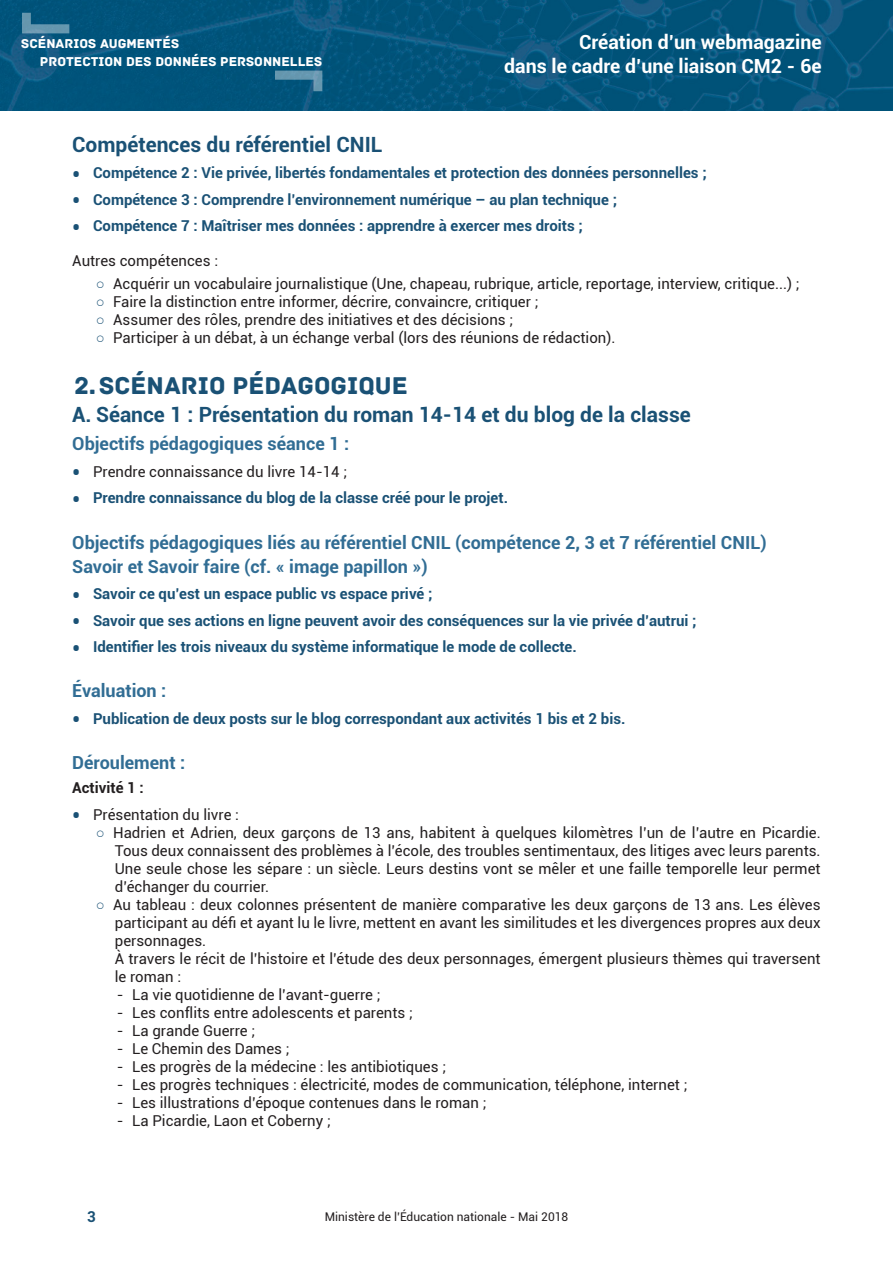
<style>
.page{position:relative;width:893px;height:1263px;background:#fff}
.page>*{position:absolute;margin:0;border:0;box-sizing:border-box;transform-origin:0 0}
.t1{font:25.5px "Archive";color:#1a5175}
.Titre_2{font:700 21px "Roboto";color:#1a5175}
.t2{font:700 19.5px/23.4px "Roboto";color:#fff;text-align:right}
.Titre_3{font:700 18px/24px "Roboto";color:#316d94}
.Puce_niv2{font:15px/18px "Roboto";color:#231f20;text-align:justify}
.Pagination{font:700 15px "Roboto";color:#1a5175}
.Titre_4{font:700 15px "Roboto";color:#231f20}
.t3{font:13.5px/18px "Archive";color:#fff}
.t4{font:12px "Roboto";color:#231f20}
.s1{font-size:22.5px}
.s2{font-family:"Arial";color:#1a5175}
.s3{font-weight:700;font-size:22.5px;color:#1a5175}
</style>
<div class="page">
<img style="left:0;top:0;width:893px;height:111px">
<svg style="left:275px;top:71px;width:47px;height:20px"></svg>
<svg style="left:22px;top:13px;width:47px;height:20px"></svg>
<p class="t3" style="left:40px;top:35px;width:284px;text-indent:-19px">SCÉNARIOS AUGMENTÉS<br>PROTECTION DES DONNÉES PERSONNELLES</p>
<h3 class="t2" style="left:504px;top:30px;width:319px">Création d’un webmagazine<br>dans le cadre d’une liaison CM2 - 6e</h3>
<h2 class="Titre_2" style="left:72px;top:130px;width:312px">Compétences du référentiel CNIL</h2>
<p class="Pagination" style="left:72px;top:162px;width:636px"><span class="s1">•</span> Compétence 2 : Vie privée, libertés fondamentales et protection des données personnelles ;</p>
<p class="Pagination" style="left:72px;top:189px;width:546px"><span class="s1">•</span> Compétence 3 : Comprendre l’environnement numérique – au plan technique ;</p>
<p class="Pagination" style="left:72px;top:215px;width:512px"><span class="s1">•</span> Compétence 7 : Maîtriser mes données : apprendre à exercer mes droits ;</p>
<p class="Puce_niv2" style="left:72px;top:251px;width:147px">Autres compétences :</p>
<p class="Puce_niv2" style="left:96px;top:274px;width:706px"><span class="s2">○</span> Acquérir un vocabulaire journalistique (Une, chapeau, rubrique, article, reportage, interview, critique...) ;</p>
<p class="Puce_niv2" style="left:96px;top:292px;width:444px"><span class="s2">○</span> Faire la distinction entre informer, décrire, convaincre, critiquer ;</p>
<p class="Puce_niv2" style="left:96px;top:310px;width:419px"><span class="s2">○</span> Assumer des rôles, prendre des initiatives et des décisions ;</p>
<p class="Puce_niv2" style="left:96px;top:328px;width:521px"><span class="s2">○</span> Participer à un débat, à un échange verbal (lors des réunions de rédaction).</p>
<p class="t1" style="left:74px;top:370px;width:335px">2.SCÉNARIO PÉDAGOGIQUE</p>
<p class="Titre_2" style="left:72px;top:400px;width:620px">A. Séance 1 : Présentation du roman 14-14 et du blog de la classe</p>
<h3 class="Titre_3" style="left:72px;top:431px;width:278px">Objectifs pédagogiques séance 1 :</h3>
<p class="Puce_niv2" style="left:72px;top:462px;width:277px"><span class="s3">•</span> Prendre connaissance du livre 14-14 ;</p>
<p class="Pagination" style="left:72px;top:487px;width:437px"><span class="s1">•</span> Prendre connaissance du blog de la classe créé pour le projet.</p>
<h3 class="Titre_3" style="left:72px;top:530px;width:696px">Objectifs pédagogiques liés au référentiel CNIL (compétence 2, 3 et 7 référentiel CNIL)<br>Savoir et Savoir faire (cf. « image papillon »)</h3>
<p class="Pagination" style="left:72px;top:583px;width:361px"><span class="s1">•</span> Savoir ce qu’est un espace public vs espace privé ;</p>
<p class="Pagination" style="left:72px;top:610px;width:625px"><span class="s1">•</span> Savoir que ses actions en ligne peuvent avoir des conséquences sur la vie privée d’autrui ;</p>
<p class="Pagination" style="left:72px;top:636px;width:506px"><span class="s1">•</span> Identifier les trois niveaux du système informatique le mode de collecte.</p>
<h3 class="Titre_3" style="left:72px;top:678px;width:96px">Évaluation :</h3>
<p class="Pagination" style="left:72px;top:708px;width:555px"><span class="s1">•</span> Publication de deux posts sur le blog correspondant aux activités 1 bis et 2 bis.</p>
<h3 class="Titre_3" style="left:72px;top:750px;width:115px">Déroulement :</h3>
<h3 class="Titre_4" style="left:72px;top:777px;width:73px">Activité 1 :</h3>
<p class="Puce_niv2" style="left:72px;top:805px;width:168px"><span class="s3">•</span> Présentation du livre :</p>
<p class="Puce_niv2" style="left:115px;top:823px;width:707px;text-indent:-19px"><span class="s2">○</span> Hadrien et Adrien, deux garçons de 13 ans, habitent à quelques kilomètres l’un de l’autre en Picardie.<br>Tous deux connaissent des problèmes à l’école, des troubles sentimentaux, des litiges avec leurs parents.<br>Une seule chose les sépare : un siècle. Leurs destins vont se mêler et une faille temporelle leur permet d’échanger du courrier.</p>
<p class="Puce_niv2" style="left:115px;top:895px;width:707px;text-indent:-19px"><span class="s2">○</span> Au tableau : deux colonnes présentent de manière comparative les deux garçons de 13 ans. Les élèves participant au défi et ayant lu le livre, mettent en avant les similitudes et les divergences propres aux deux personnages.</p>
<p class="Puce_niv2" style="left:115px;top:949px;width:707px">À travers le récit de l’histoire et l’étude des deux personnages, émergent plusieurs thèmes qui traversent le roman :</p>
<p class="Puce_niv2" style="left:117px;top:985px;width:265px">- La vie quotidienne de l’avant-guerre ;</p>
<p class="Puce_niv2" style="left:117px;top:1003px;width:297px">- Les conflits entre adolescents et parents ;</p>
<p class="Puce_niv2" style="left:117px;top:1021px;width:140px">- La grande Guerre ;</p>
<p class="Puce_niv2" style="left:117px;top:1039px;width:174px">- Le Chemin des Dames ;</p>
<p class="Puce_niv2" style="left:117px;top:1057px;width:331px">- Les progrès de la médecine : les antibiotiques ;</p>
<p class="Puce_niv2" style="left:117px;top:1075px;width:572px">- Les progrès techniques : électricité, modes de communication, téléphone, internet ;</p>
<p class="Puce_niv2" style="left:117px;top:1093px;width:371px">- Les illustrations d’époque contenues dans le roman ;</p>
<p class="Puce_niv2" style="left:117px;top:1111px;width:215px">- La Picardie, Laon et Coberny ;</p>
<p class="Pagination" style="left:87px;top:1206px;width:10px">3</p>
<p class="t4" style="left:325px;top:1208px;width:245px">Ministère de l’Éducation nationale - Mai 2018</p>
</div>
